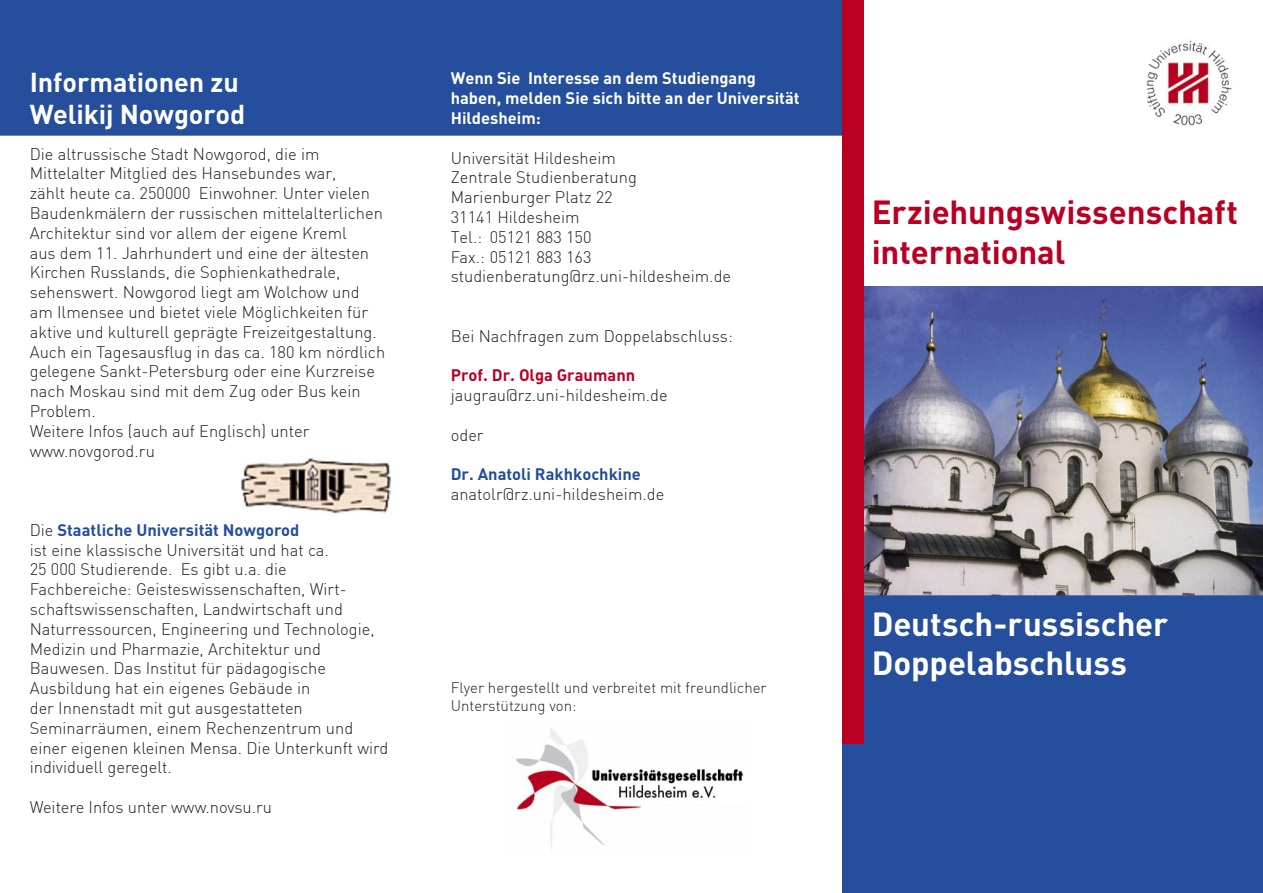
<style>
.page{position:relative;width:1263px;height:893px;background:#fff}
.page>*{position:absolute;margin:0;border:0;box-sizing:border-box;transform-origin:0 0}
.t1{font:700 33px/39.6px "DIN";letter-spacing:-.005em;color:#b90023}
.t2{font:700 33px/39.6px "DIN";letter-spacing:-.005em;color:#fff}
.t3{font:700 27px "DIN";letter-spacing:-.005em;color:#fff}
.t4{font:300 16.5px/19.8px "DIN";color:#212125}
.t5{font:700 16.5px/19.8px "DIN";color:#fff}
.t6{font:700 16.5px "DIN";color:#254e9c}
.t7{font:16.5px "DIN Bold Alternate";color:#b90023}
.t8{font:300 15px/18px "DIN";color:#212125}
.s1{font-weight:300;color:#212125}
</style>
<div class="page">
<img style="left:863px;top:286px;width:400px;height:309px">
<div style="left:0;top:0;width:842px;height:136px;background:#254e9c"></div>
<div style="left:842px;top:595px;width:421px;height:298px;background:#254e9c"></div>
<img style="left:1146px;top:40px;width:86px;height:86px">
<div style="left:842px;top:0;width:21px;height:744px;background:#b90023"></div>
<img style="left:516px;top:728px;width:228px;height:121px">
<img style="left:241px;top:458px;width:150px;height:55px">
<p class="t3" style="left:30px;top:66px;width:211px">Informationen zu</p>
<p class="t3" style="left:30px;top:98px;width:217px">Welikij Nowgorod</p>
<p class="t4" style="left:30px;top:144px;width:357px">Die altrussische Stadt Nowgorod, die im Mittelalter Mitglied des Hansebundes war,<br>zählt heute ca. 250000 Einwohner. Unter vielen Baudenkmälern der russischen mittelalterlichen Architektur sind vor allem der eigene Kreml<br>aus dem 11. Jahrhundert und eine der ältesten Kirchen Russlands, die Sophienkathedrale, sehenswert. Nowgorod liegt am Wolchow und am Ilmensee und bietet viele Möglichkeiten für aktive und kulturell geprägte Freizeitgestaltung.<br>Auch ein Tagesausflug in das ca. 180 km nördlich gelegene Sankt-Petersburg oder eine Kurzreise nach Moskau sind mit dem Zug oder Bus kein Problem.</p>
<p class="t4" style="left:30px;top:421px;width:281px">Weitere Infos (auch auf Englisch) unter</p>
<p class="t4" style="left:30px;top:441px;width:127px">www.novgorod.ru</p>
<p class="t6" style="left:30px;top:520px;width:271px"><span class="s1">Die</span> Staatliche Universität Nowgorod</p>
<p class="t4" style="left:30px;top:540px;width:301px">ist eine klassische Universität und hat ca.</p>
<p class="t4" style="left:30px;top:559px;width:360px">25 000 Studierende. Es gibt u.a. die Fachbereiche: Geisteswissenschaften, Wirt&shy;schaftswissenschaften, Landwirtschaft und Naturressourcen, Engineering und Technologie, Medizin und Pharmazie, Architektur und Bauwesen. Das Institut für pädagogische Ausbildung hat ein eigenes Gebäude in<br>der Innenstadt mit gut ausgestatteten Seminarräumen, einem Rechenzentrum und einer eigenen kleinen Mensa. Die Unterkunft wird individuell geregelt.</p>
<p class="t4" style="left:30px;top:797px;width:244px">Weitere Infos unter www.novsu.ru</p>
<p class="t5" style="left:451px;top:69px;width:350px">Wenn Sie Interesse an dem Studiengang haben, melden Sie sich bitte an der Universität<br>Hildesheim:</p>
<p class="t4" style="left:451px;top:148px;width:167px">Universität Hildesheim</p>
<p class="t4" style="left:451px;top:167px;width:188px">Zentrale Studienberatung</p>
<p class="t4" style="left:451px;top:187px;width:163px">Marienburger Platz 22</p>
<p class="t4" style="left:451px;top:207px;width:130px">31141 Hildesheim</p>
<p class="t4" style="left:451px;top:227px;width:142px">Tel.: 05121 883 150</p>
<p class="t4" style="left:451px;top:247px;width:142px">Fax.: 05121 883 163</p>
<p class="t4" style="left:451px;top:266px;width:282px">studienberatung@rz.uni-hildesheim.de</p>
<p class="t4" style="left:451px;top:326px;width:284px">Bei Nachfragen zum Doppelabschluss:</p>
<p class="t7" style="left:451px;top:366px;width:186px">Prof. Dr. Olga Graumann</p>
<p class="t4" style="left:451px;top:385px;width:218px">jaugrau@rz.uni-hildesheim.de</p>
<p class="t4" style="left:451px;top:425px;width:34px">oder</p>
<p class="t6" style="left:451px;top:465px;width:192px">Dr. Anatoli Rakhkochkine</p>
<p class="t4" style="left:451px;top:484px;width:215px">anatolr@rz.uni-hildesheim.de</p>
<p class="t8" style="left:451px;top:679px;width:317px">Flyer hergestellt und verbreitet mit freundlicher<br>Unterstützung von:</p>
<p class="t1" style="left:872px;top:192px;width:368px">Erziehungswissenschaft international</p>
<p class="t2" style="left:872px;top:604px;width:298px">Deutsch-russischer<br>Doppelabschluss</p>
</div>
